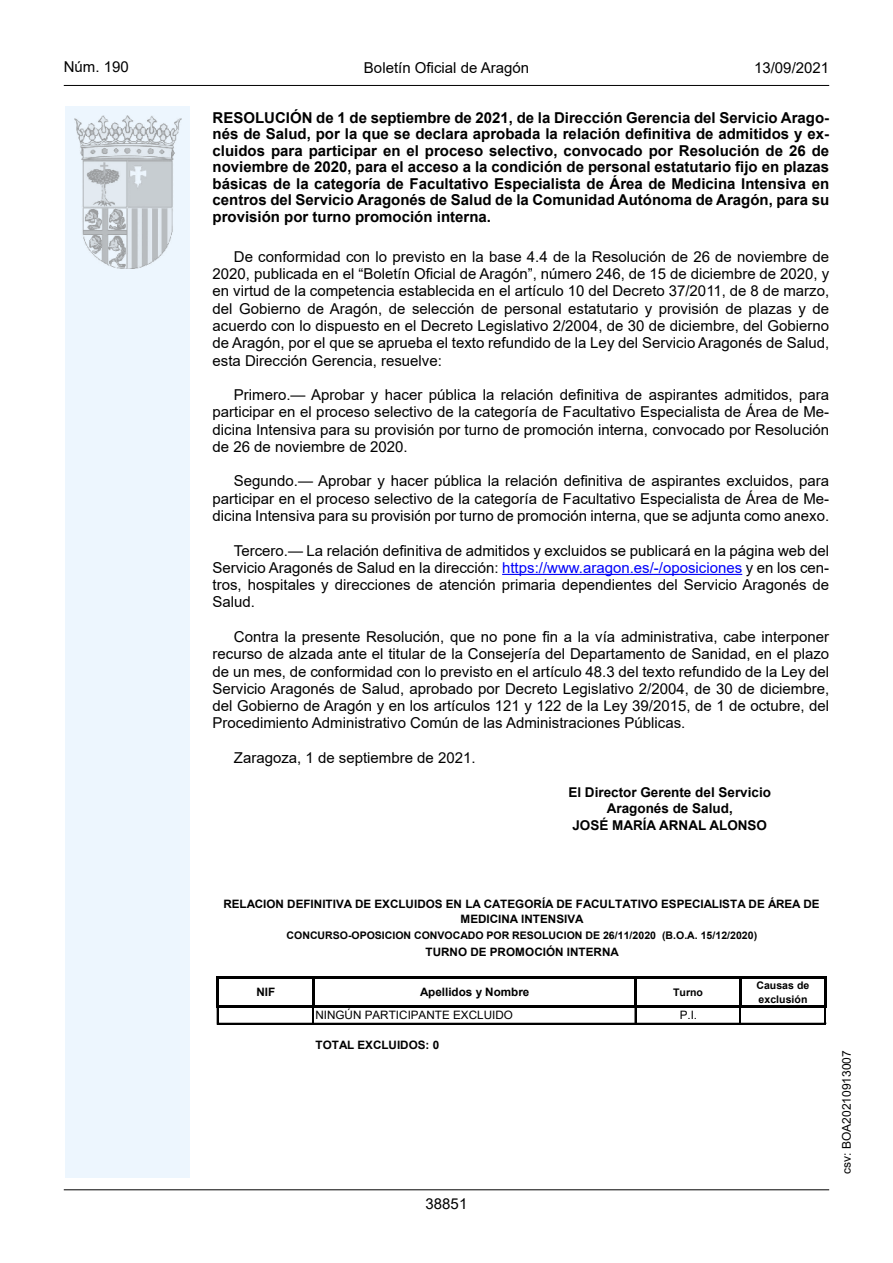
<style>
.page{position:relative;width:893px;height:1263px;background:#fff}
.page>*{position:absolute;margin:0;border:0;box-sizing:border-box;transform-origin:0 0}
.inicio_de_parrafo{font:15px/17.2px "Arial";color:#000;text-align:justify}
.Titulo_text{font:15px/16.5px "Arial Bold MT2";color:#000;text-align:justify}
.estilo_head-c{font:15px "Arial";color:#000}
.estilo_head-d{font:15px "Arial MT2";color:#000}
.estilo_head-i{font:15px "Arial MT2";color:#000}
.numero_pagina{font:15px "Arial MT2";color:#000}
.firma_der{font:13.5px "Arial Bold MT2";color:#000}
.estilo_head-i-2{font:12px "Arial MT2";color:#000}
.t1{font:700 11.55px/14.9px "Mqnwpv Arial";color:#000;text-align:center}
.t2{font:11.55px "Dwbjby Arial";color:#000}
.t3{font:700 10.5px/13.6px "Mqnwpv Arial";color:#000}
.s1{font-family:"Arial";font-weight:700}
.s2{color:#0000fa}
</style>
<div class="page">
<div style="left:65px;top:106px;width:125px;height:1072px;background:#edf6fe"></div>
<img style="left:75px;top:115px;width:106px;height:153px">
<hr style="left:64px;top:85px;width:765px;height:1px;background:#000">
<hr style="left:64px;top:1189px;width:765px;height:1px;background:#000">
<hr style="left:502px;top:574px;width:240px;height:1px;background:#0000fa">
<hr style="left:216px;top:976px;width:3px;height:32px;background:#000">
<hr style="left:312px;top:978px;width:2px;height:30px;background:#000">
<hr style="left:634px;top:978px;width:3px;height:30px;background:#000">
<hr style="left:739px;top:978px;width:2px;height:30px;background:#000">
<hr style="left:824px;top:978px;width:2px;height:30px;background:#000">
<svg style="left:217px;top:1008px;width:1px;height:16px"></svg>
<svg style="left:312px;top:1008px;width:2px;height:15px"></svg>
<svg style="left:635px;top:1008px;width:1px;height:15px"></svg>
<svg style="left:740px;top:1008px;width:1px;height:15px"></svg>
<svg style="left:825px;top:1008px;width:1px;height:15px"></svg>
<hr style="left:219px;top:976px;width:607px;height:2px;background:#000">
<hr style="left:219px;top:1006px;width:607px;height:2px;background:#000">
<hr style="left:218px;top:1023px;width:608px;height:1px;background:#000">
<p class="estilo_head-i" style="left:64px;top:57px;width:67px">Núm. 190</p>
<p class="estilo_head-c" style="left:364px;top:57px;width:167px">Boletín Oficial de Aragón</p>
<p class="estilo_head-d" style="left:754px;top:57px;width:77px">13/09/2021</p>
<p class="Titulo_text" style="left:213px;top:110px;width:618px">RESOLUCIÓN de 1 de septiembre de 2021, de la Dirección Gerencia del Servicio Arago&shy;<span class="s1">nés de Salud, por la que se declara aprobada la relación definitiva de admitidos y ex&shy;</span>cluidos para participar en el proceso selectivo, convocado por Resolución de 26 de <span class="s1">noviembre de 2020, para el acceso a la condición de personal estatutario fijo en plazas </span>básicas de la categoría de Facultativo Especialista de Área de Medicina Intensiva en centros del Servicio Aragonés de Salud de la Comunidad Autónoma de Aragón, para su provisión por turno promoción interna.</p>
<p class="inicio_de_parrafo" style="left:213px;top:248px;width:618px;text-indent:21px">De conformidad con lo previsto en la base 4.4 de la Resolución de 26 de noviembre de 2020, publicada en el “Boletín Oficial de Aragón”, número 246, de 15 de diciembre de 2020, y en virtud de la competencia establecida en el artículo 10 del Decreto 37/2011, de 8 de marzo, del Gobierno de Aragón, de selección de personal estatutario y provisión de plazas y de acuerdo con lo dispuesto en el Decreto Legislativo 2/2004, de 30 de diciembre, del Gobierno de Aragón, por el que se aprueba el texto refundido de la Ley del Servicio Aragonés de Salud, esta Dirección Gerencia, resuelve:</p>
<p class="inicio_de_parrafo" style="left:213px;top:386px;width:618px;text-indent:21px">Primero.— Aprobar y hacer pública la relación definitiva de aspirantes admitidos, para participar en el proceso selectivo de la categoría de Facultativo Especialista de Área de Me&shy;dicina Intensiva para su provisión por turno de promoción interna, convocado por Resolución de 26 de noviembre de 2020.</p>
<p class="inicio_de_parrafo" style="left:213px;top:472px;width:618px;text-indent:21px">Segundo.— Aprobar y hacer pública la relación definitiva de aspirantes excluidos, para participar en el proceso selectivo de la categoría de Facultativo Especialista de Área de Me&shy;dicina Intensiva para su provisión por turno de promoción interna, que se adjunta como anexo.</p>
<p class="inicio_de_parrafo" style="left:213px;top:542px;width:618px;text-indent:21px">Tercero.— La relación definitiva de admitidos y excluidos se publicará en la página web del Servicio Aragonés de Salud en la dirección: <span class="s2">https://www.aragon.es/-/oposiciones</span> y en los cen&shy;tros, hospitales y direcciones de atención primaria dependientes del Servicio Aragonés de Salud.</p>
<p class="inicio_de_parrafo" style="left:213px;top:628px;width:618px;text-indent:21px">Contra la presente Resolución, que no pone fin a la vía administrativa, cabe interponer recurso de alzada ante el titular de la Consejería del Departamento de Sanidad, en el plazo de un mes, de conformidad con lo previsto en el artículo 48.3 del texto refundido de la Ley del Servicio Aragonés de Salud, aprobado por Decreto Legislativo 2/2004, de 30 de diciembre, del Gobierno de Aragón y en los artículos 121 y 122 de la Ley 39/2015, de 1 de octubre, del Procedimiento Administrativo Común de las Administraciones Públicas.</p>
<p class="inicio_de_parrafo" style="left:234px;top:749px;width:243px">Zaragoza, 1 de septiembre de 2021.</p>
<p class="firma_der" style="left:568px;top:782px;width:204px">El Director Gerente del Servicio</p>
<p class="firma_der" style="left:607px;top:799px;width:128px">Aragonés de Salud,</p>
<p class="firma_der" style="left:572px;top:815px;width:196px">JOSÉ MARÍA ARNAL ALONSO</p>
<p class="t1" style="left:223px;top:896px;width:598px">RELACION DEFINITIVA DE EXCLUIDOS EN LA CATEGORÍA DE FACULTATIVO ESPECIALISTA DE ÁREA DE<br>MEDICINA INTENSIVA</p>
<p class="t3" style="left:287px;top:929px;width:472px">CONCURSO-OPOSICION CONVOCADO POR RESOLUCION DE 26/11/2020 (B.O.A. 15/12/2020)</p>
<p class="t1" style="left:425px;top:945px;width:195px">TURNO DE PROMOCIÓN INTERNA</p>
<p class="t1" style="left:256px;top:985px;width:20px">NIF</p>
<p class="t1" style="left:420px;top:985px;width:111px">Apellidos y Nombre</p>
<p class="t3" style="left:673px;top:985px;width:31px">Turno</p>
<p class="t3" style="left:756px;top:978px;width:54px">Causas de exclusión</p>
<p class="t2" style="left:315px;top:1007px;width:199px">NINGÚN PARTICIPANTE EXCLUIDO</p>
<p class="t2" style="left:680px;top:1007px;width:19px">P.I.</p>
<p class="t1" style="left:315px;top:1037px;width:125px">TOTAL EXCLUIDOS: 0</p>
<p class="numero_pagina" style="left:426px;top:1193px;width:43px">38851</p>
<p class="estilo_head-i-2" style="left:838px;top:1174px;width:125px;rotate:-90deg">csv: BOA20210913007</p>
</div>
